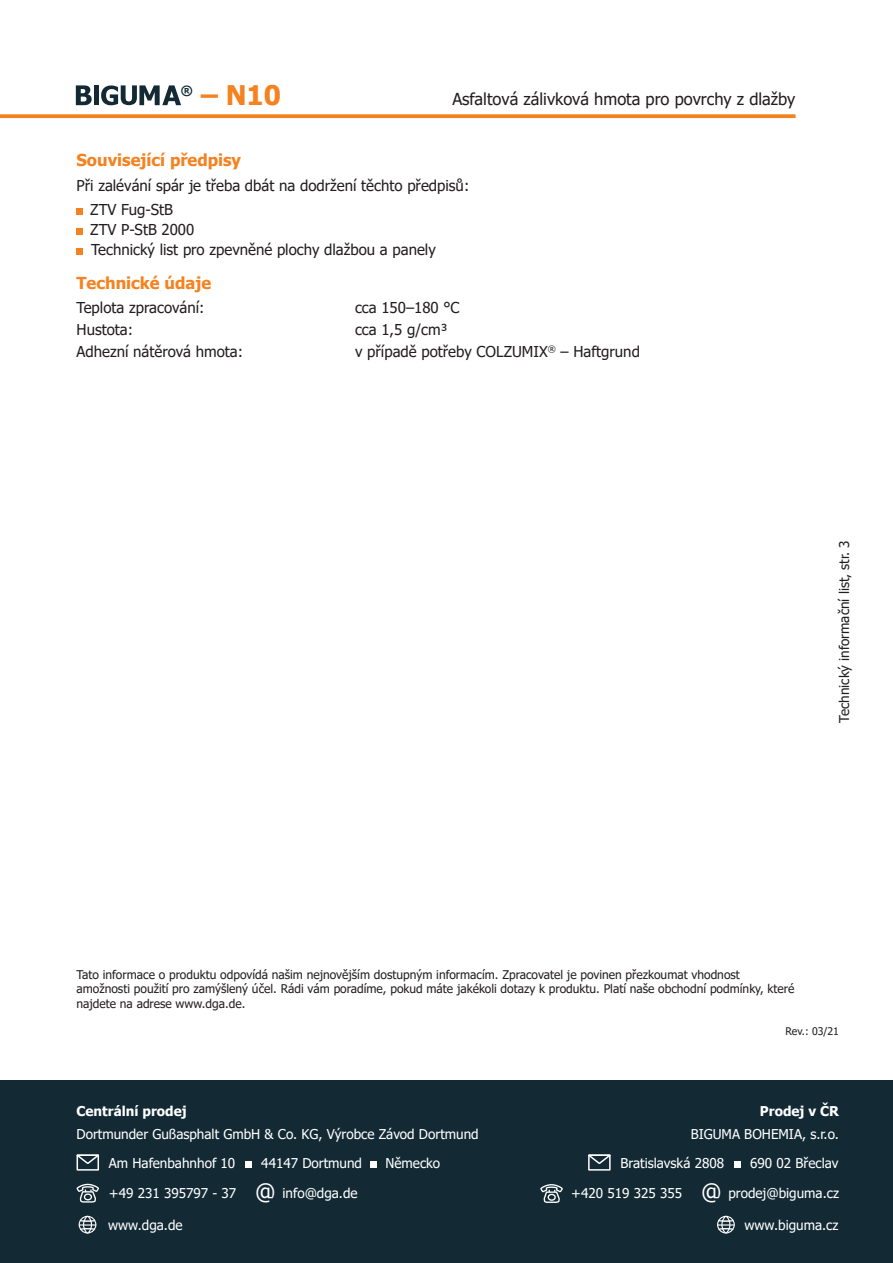
<style>
.page{position:relative;width:893px;height:1263px;background:#fff}
.page>*{position:absolute;margin:0;border:0;box-sizing:border-box;transform-origin:0 0}
.t1{font:700 27px "Tahoma";color:#f58220}
.t2{font:16.5px "Tahoma";color:#231f20}
.t3{font:700 16.5px "Tahoma";color:#f58220}
.t4{font:15px/24.3px "Tahoma";color:#231f20}
.t5{font:13.5px/28.2px "Tahoma";color:#fff}
.t6{font:13.5px "Tahoma";color:#231f20}
.t7{font:700 13.5px "Tahoma";color:#fff}
.t8{font:700 12.9px "Tahoma";color:#132a35}
.t9{font:12px/14.4px "Tahoma";color:#231f20}
.t10{font:10.5px "Tahoma";color:#231f20}
.s1{font-size:22.5px}
</style>
<div class="page">
<svg style="left:0;top:114px;width:795px;height:4px;background:#f58b30"></svg>
<div style="left:94px;top:85px;width:5px;height:20px;background:#132a35"></div>
<svg style="left:76px;top:85px;width:16px;height:20px"></svg>
<svg style="left:101px;top:85px;width:80px;height:20px"></svg>
<svg style="left:76px;top:208px;width:6px;height:6px"></svg>
<svg style="left:76px;top:228px;width:6px;height:6px"></svg>
<svg style="left:77px;top:248px;width:6px;height:6px"></svg>
<div style="left:0;top:1081px;width:893px;height:182px;background:#132a35"></div>
<svg style="left:77px;top:1154px;width:22px;height:16px"></svg>
<div style="left:245px;top:1161px;width:6px;height:7px;background:#fff"></div>
<svg style="left:77px;top:1184px;width:22px;height:18px"></svg>
<div style="left:371px;top:1161px;width:6px;height:7px;background:#fff"></div>
<div style="left:79px;top:1216px;width:17px;height:17px;border:1px solid #fff;border-radius:50%"></div>
<div style="left:83px;top:1216px;width:9px;height:17px;border:1px solid #fff;border-radius:50%"></div>
<svg style="left:79px;top:1219px;width:17px;height:12px"></svg>
<svg style="left:588px;top:1154px;width:23px;height:16px"></svg>
<div style="left:734px;top:1161px;width:6px;height:7px;background:#fff"></div>
<svg style="left:540px;top:1184px;width:23px;height:19px"></svg>
<div style="left:717px;top:1216px;width:18px;height:17px;border:1px solid #fff;border-radius:50%"></div>
<div style="left:721px;top:1216px;width:9px;height:17px;border:1px solid #fff;border-radius:50%"></div>
<svg style="left:717px;top:1219px;width:18px;height:12px"></svg>
<p class="t8" style="left:181px;top:82px;width:14px">®</p>
<h1 class="t1" style="left:201px;top:76px;width:82px">– N10</h1>
<h2 class="t2" style="left:452px;top:88px;width:345px">Asfaltová zálivková hmota pro povrchy z dlažby</h2>
<h2 class="t3" style="left:77px;top:148px;width:166px">Související předpisy</h2>
<p class="t4" style="left:90px;top:174px;width:380px;text-indent:-14px">Při zalévání spár je třeba dbát na dodržení těchto předpisů:<br>ZTV Fug-StB</p>
<p class="t4" style="left:90px;top:221px;width:347px;line-height:20px">ZTV P-StB 2000<br>Technický list pro zpevněné plochy dlažbou a panely</p>
<h2 class="t3" style="left:77px;top:272px;width:136px">Technické údaje</h2>
<p class="t4" style="left:77px;top:297px;width:129px">Teplota zpracování:</p>
<p class="t4" style="left:355px;top:297px;width:106px">cca 150–180 °C</p>
<p class="t4" style="left:77px;top:318px;width:58px">Hustota:</p>
<p class="t4" style="left:355px;top:318px;width:94px">cca 1,5 g/cm³</p>
<p class="t4" style="left:77px;top:341px;width:168px">Adhezní nátěrová hmota:</p>
<p class="t4" style="left:355px;top:341px;width:286px">v případě potřeby COLZUMIX<sup>®</sup> – Haftgrund</p>
<p class="t6" style="left:835px;top:723px;width:184px;rotate:-90deg">Technický informační list, str. 3</p>
<p class="t9" style="left:77px;top:968px;width:719px">Tato informace o produktu odpovídá našim nejnovějším dostupným informacím. Zpracovatel je povinen přezkoumat vhodnost amožnosti použití pro zamýšlený účel. Rádi vám poradíme, pokud máte jakékoli dotazy k produktu. Platí naše obchodní podmínky, které najdete na adrese www.dga.de.</p>
<p class="t10" style="left:786px;top:1024px;width:55px">Rev.: 03/21</p>
<p class="t7" style="left:77px;top:1102px;width:112px">Centrální prodej</p>
<p class="t5" style="left:109px;top:1121px;width:371px;text-indent:-32px">Dortmunder Gußasphalt GmbH &amp; Co. KG, Výrobce Závod Dortmund<br>Am Hafenbahnhof 10</p>
<p class="t5" style="left:385px;top:1149px;width:56px">Německo</p>
<p class="t5" style="left:261px;top:1149px;width:102px">44147 Dortmund</p>
<p class="t5" style="left:109px;top:1180px;width:250px">+49 231 395797 - 37 <span class="s1">@</span> info@dga.de</p>
<p class="t5" style="left:108px;top:1212px;width:76px">www.dga.de</p>
<p class="t7" style="left:760px;top:1102px;width:81px">Prodej v ČR</p>
<p class="t5" style="left:620px;top:1121px;width:220px;text-indent:70px">BIGUMA BOHEMIA, s.r.o.<br>Bratislavská 2808</p>
<p class="t5" style="left:750px;top:1149px;width:90px">690 02 Břeclav</p>
<p class="t5" style="left:571px;top:1180px;width:269px">+420 519 325 355 <span class="s1">@</span> prodej@biguma.cz</p>
<p class="t5" style="left:744px;top:1212px;width:95px">www.biguma.cz</p>
</div>
